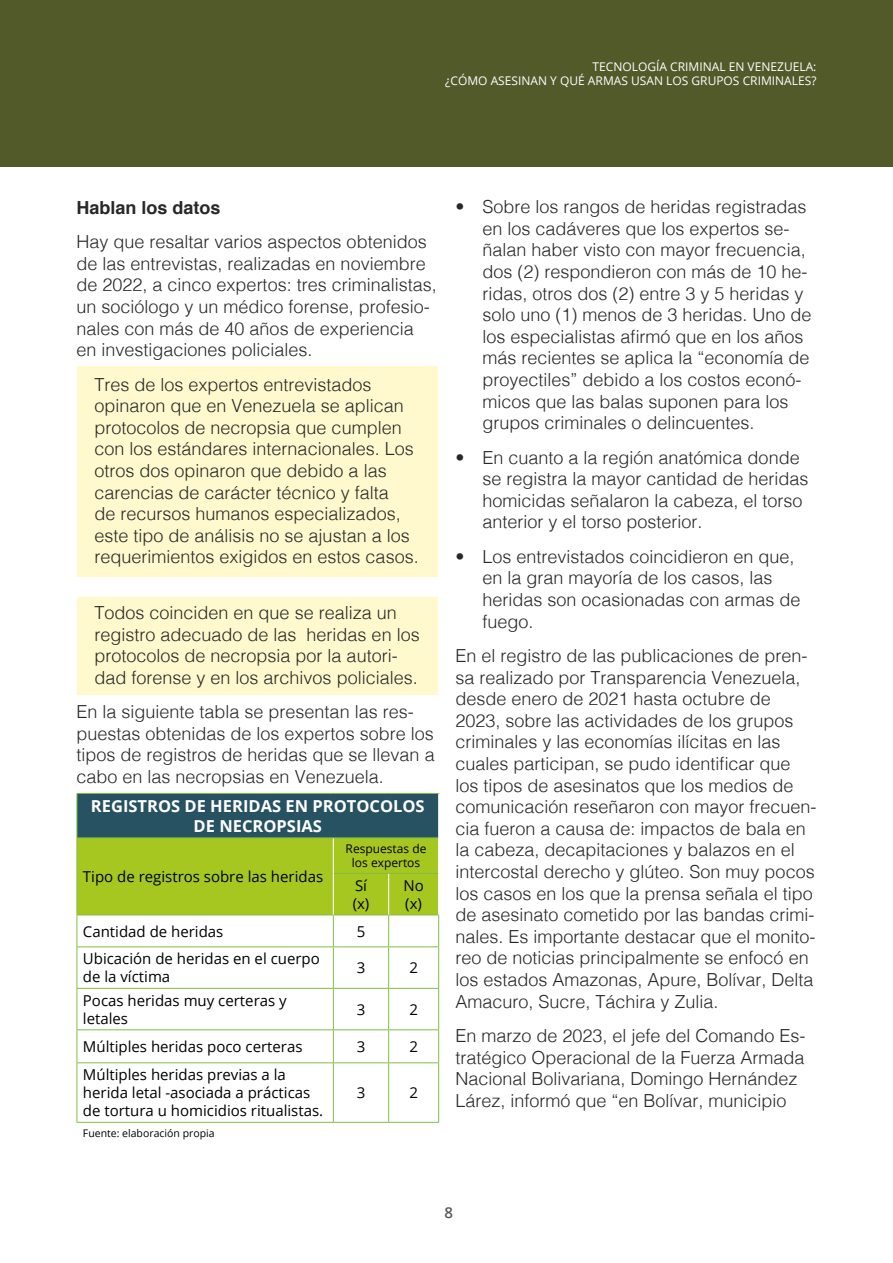
<style>
.page{position:relative;width:893px;height:1263px;background:#fff}
.page>*{position:absolute;margin:0;border:0;box-sizing:border-box;transform-origin:0 0}
.t1{font:300 18px/21.6px "Helvetica";color:#282827}
.t2{font:700 18px "Helvetica";color:#282827}
.t3{font:700 16.5px/19.8px "Open Sans";color:#fff;text-align:center}
.t4{font:15px/18px "Open Sans";color:#000}
.t5{font:600 15px "Open Sans";color:#575756}
.t6{font:12px/14.4px "Open Sans";color:#fff;text-align:right}
.t7{font:12px/14.4px "Open Sans";color:#000;text-align:center}
.t8{font:10.5px "Open Sans";color:#000}
</style>
<div class="page">
<div style="left:0;top:0;width:893px;height:166px;background:#525a2a"></div>
<div style="left:77px;top:366px;width:360px;height:210px;background:#fff9cd"></div>
<div style="left:77px;top:597px;width:360px;height:98px;background:#fff9cd"></div>
<div style="left:77px;top:793px;width:362px;height:45px;background:#265261"></div>
<div style="left:78px;top:838px;width:360px;height:76px;background:#a5c720"></div>
<hr style="left:77px;top:793px;width:256px;height:1px;background:#80bf42">
<hr style="left:77px;top:794px;width:1px;height:43px;background:#80bf42">
<hr style="left:333px;top:793px;width:56px;height:1px;background:#80bf42">
<hr style="left:389px;top:793px;width:50px;height:1px;background:#80bf42">
<hr style="left:77px;top:837px;width:256px;height:1px;background:#80bf42">
<hr style="left:77px;top:838px;width:1px;height:35px;background:#80bf42">
<hr style="left:333px;top:837px;width:56px;height:1px;background:#80bf42">
<hr style="left:389px;top:837px;width:49px;height:1px;background:#80bf42">
<hr style="left:77px;top:873px;width:1px;height:41px;background:#80bf42">
<hr style="left:334px;top:873px;width:55px;height:1px;background:#80bf42">
<hr style="left:389px;top:873px;width:49px;height:1px;background:#80bf42">
<hr style="left:77px;top:914px;width:256px;height:1px;background:#80bf42">
<hr style="left:77px;top:915px;width:1px;height:31px;background:#80bf42">
<hr style="left:333px;top:914px;width:56px;height:1px;background:#80bf42">
<hr style="left:333px;top:915px;width:1px;height:31px;background:#80bf42">
<hr style="left:389px;top:914px;width:50px;height:1px;background:#80bf42">
<hr style="left:388px;top:915px;width:1px;height:31px;background:#80bf42">
<hr style="left:438px;top:915px;width:1px;height:31px;background:#80bf42">
<hr style="left:77px;top:946px;width:256px;height:1px;background:#80bf42">
<hr style="left:77px;top:947px;width:1px;height:41px;background:#80bf42">
<hr style="left:333px;top:946px;width:56px;height:1px;background:#80bf42">
<hr style="left:333px;top:947px;width:1px;height:41px;background:#80bf42">
<hr style="left:389px;top:946px;width:50px;height:1px;background:#80bf42">
<hr style="left:388px;top:947px;width:1px;height:41px;background:#80bf42">
<hr style="left:438px;top:947px;width:1px;height:41px;background:#80bf42">
<hr style="left:77px;top:988px;width:256px;height:1px;background:#80bf42">
<hr style="left:77px;top:989px;width:1px;height:40px;background:#80bf42">
<hr style="left:333px;top:988px;width:56px;height:1px;background:#80bf42">
<hr style="left:333px;top:989px;width:1px;height:40px;background:#80bf42">
<hr style="left:389px;top:988px;width:50px;height:1px;background:#80bf42">
<hr style="left:388px;top:989px;width:1px;height:40px;background:#80bf42">
<hr style="left:438px;top:989px;width:1px;height:40px;background:#80bf42">
<hr style="left:77px;top:1029px;width:256px;height:1px;background:#80bf42">
<hr style="left:77px;top:1030px;width:1px;height:32px;background:#80bf42">
<hr style="left:333px;top:1029px;width:56px;height:1px;background:#80bf42">
<hr style="left:333px;top:1030px;width:1px;height:32px;background:#80bf42">
<hr style="left:389px;top:1029px;width:50px;height:1px;background:#80bf42">
<hr style="left:388px;top:1030px;width:1px;height:32px;background:#80bf42">
<hr style="left:438px;top:1030px;width:1px;height:32px;background:#80bf42">
<hr style="left:77px;top:1062px;width:256px;height:1px;background:#80bf42">
<hr style="left:77px;top:1063px;width:1px;height:59px;background:#80bf42">
<hr style="left:333px;top:1062px;width:56px;height:1px;background:#80bf42">
<hr style="left:333px;top:1063px;width:1px;height:59px;background:#80bf42">
<hr style="left:389px;top:1062px;width:50px;height:1px;background:#80bf42">
<hr style="left:388px;top:1063px;width:1px;height:59px;background:#80bf42">
<hr style="left:438px;top:1063px;width:1px;height:59px;background:#80bf42">
<hr style="left:77px;top:1122px;width:256px;height:1px;background:#80bf42">
<hr style="left:333px;top:1122px;width:56px;height:1px;background:#80bf42">
<hr style="left:389px;top:1122px;width:50px;height:1px;background:#80bf42">
<hr style="left:438px;top:794px;width:1px;height:44px;background:#fff">
<hr style="left:333px;top:838px;width:1px;height:35px;background:#fff">
<hr style="left:333px;top:873px;width:1px;height:41px;background:#fff">
<hr style="left:388px;top:874px;width:1px;height:40px;background:#fff">
<p class="t6" style="left:445px;top:59px;width:373px">TECNOLOGÍA CRIMINAL EN VENEZUELA:<br>¿CÓMO ASESINAN Y QUÉ ARMAS USAN LOS GRUPOS CRIMINALES?</p>
<p class="t2" style="left:77px;top:193px;width:146px">Hablan los datos</p>
<p class="t1" style="left:77px;top:230px;width:362px">Hay que resaltar varios aspectos obtenidos de las entrevistas, realizadas en noviembre de 2022, a cinco expertos: tres criminalistas, un sociólogo y un médico forense, profesio&shy;nales con más de 40 años de experiencia en investigaciones policiales.</p>
<p class="t1" style="left:95px;top:372px;width:326px">Tres de los expertos entrevistados opinaron que en Venezuela se aplican protocolos de necropsia que cumplen con los estándares internacionales. Los otros dos opinaron que debido a las carencias de carácter técnico y falta<br>de recursos humanos especializados, este tipo de análisis no se ajustan a los requerimientos exigidos en estos casos.</p>
<p class="t1" style="left:95px;top:600px;width:327px">Todos coinciden en que se realiza un registro adecuado de las heridas en los protocolos de necropsia por la autori&shy;dad forense y en los archivos policiales.</p>
<p class="t1" style="left:77px;top:700px;width:360px">En la siguiente tabla se presentan las res&shy;puestas obtenidas de los expertos sobre los tipos de registros de heridas que se llevan a cabo en las necropsias en Venezuela.</p>
<p class="t3" style="left:91px;top:796px;width:335px">REGISTROS DE HERIDAS EN PROTOCOLOS<br>DE NECROPSIAS</p>
<p class="t4" style="left:83px;top:867px;width:242px">Tipo de registros sobre las heridas</p>
<p class="t7" style="left:346px;top:841px;width:82px">Respuestas de los expertos</p>
<p class="t4" style="left:353px;top:876px;width:18px">Sí (x)</p>
<p class="t4" style="left:403px;top:876px;width:22px">No (x)</p>
<p class="t4" style="left:83px;top:922px;width:142px">Cantidad de heridas</p>
<p class="t4" style="left:357px;top:922px;width:10px">5</p>
<p class="t4" style="left:83px;top:949px;width:238px">Ubicación de heridas en el cuerpo de la víctima</p>
<p class="t4" style="left:357px;top:958px;width:10px">3</p>
<p class="t4" style="left:409px;top:958px;width:10px">2</p>
<p class="t4" style="left:83px;top:991px;width:205px">Pocas heridas muy certeras y letales</p>
<p class="t4" style="left:357px;top:1000px;width:10px">3</p>
<p class="t4" style="left:409px;top:1000px;width:10px">2</p>
<p class="t4" style="left:83px;top:1037px;width:221px">Múltiples heridas poco certeras</p>
<p class="t4" style="left:357px;top:1037px;width:10px">3</p>
<p class="t4" style="left:409px;top:1037px;width:10px">2</p>
<p class="t4" style="left:83px;top:1065px;width:242px">Múltiples heridas previas a la herida letal -asociada a prácticas de tortura u homicidios ritualistas.</p>
<p class="t4" style="left:357px;top:1083px;width:10px">3</p>
<p class="t4" style="left:409px;top:1083px;width:10px">2</p>
<p class="t8" style="left:83px;top:1126px;width:133px">Fuente: elaboración propia</p>
<p class="t1" style="left:482px;top:195px;width:331px;text-indent:-27px">• Sobre los rangos de heridas registradas en los cadáveres que los expertos se&shy;ñalan haber visto con mayor frecuencia, dos (2) respondieron con más de 10 he&shy;ridas, otros dos (2) entre 3 y 5 heridas y solo uno (1) menos de 3 heridas. Uno de los especialistas afirmó que en los años más recientes se aplica la “economía de proyectiles” debido a los costos econó&shy;micos que las balas suponen para los grupos criminales o delincuentes.</p>
<p class="t1" style="left:482px;top:445px;width:328px;text-indent:-27px">• En cuanto a la región anatómica donde se registra la mayor cantidad de heridas homicidas señalaron la cabeza, el torso anterior y el torso posterior.</p>
<p class="t1" style="left:482px;top:544px;width:320px;text-indent:-27px">• Los entrevistados coincidieron en que, en la gran mayoría de los casos, las heridas son ocasionadas con armas de fuego.</p>
<p class="t1" style="left:455px;top:643px;width:362px">En el registro de las publicaciones de pren&shy;sa realizado por Transparencia Venezuela, desde enero de 2021 hasta octubre de 2023, sobre las actividades de los grupos criminales y las economías ilícitas en las cuales participan, se pudo identificar que los tipos de asesinatos que los medios de comunicación reseñaron con mayor frecuen&shy;cia fueron a causa de: impactos de bala en la cabeza, decapitaciones y balazos en el intercostal derecho y glúteo. Son muy pocos los casos en los que la prensa señala el tipo de asesinato cometido por las bandas crimi&shy;nales. Es importante destacar que el monito&shy;reo de noticias principalmente se enfocó en los estados Amazonas, Apure, Bolívar, Delta Amacuro, Sucre, Táchira y Zulia.</p>
<p class="t1" style="left:455px;top:1023px;width:352px">En marzo de 2023, el jefe del Comando Es&shy;tratégico Operacional de la Fuerza Armada Nacional Bolivariana, Domingo Hernández Lárez, informó que “en Bolívar, municipio</p>
<p class="t5" style="left:444px;top:1202px;width:10px">8</p>
</div>
